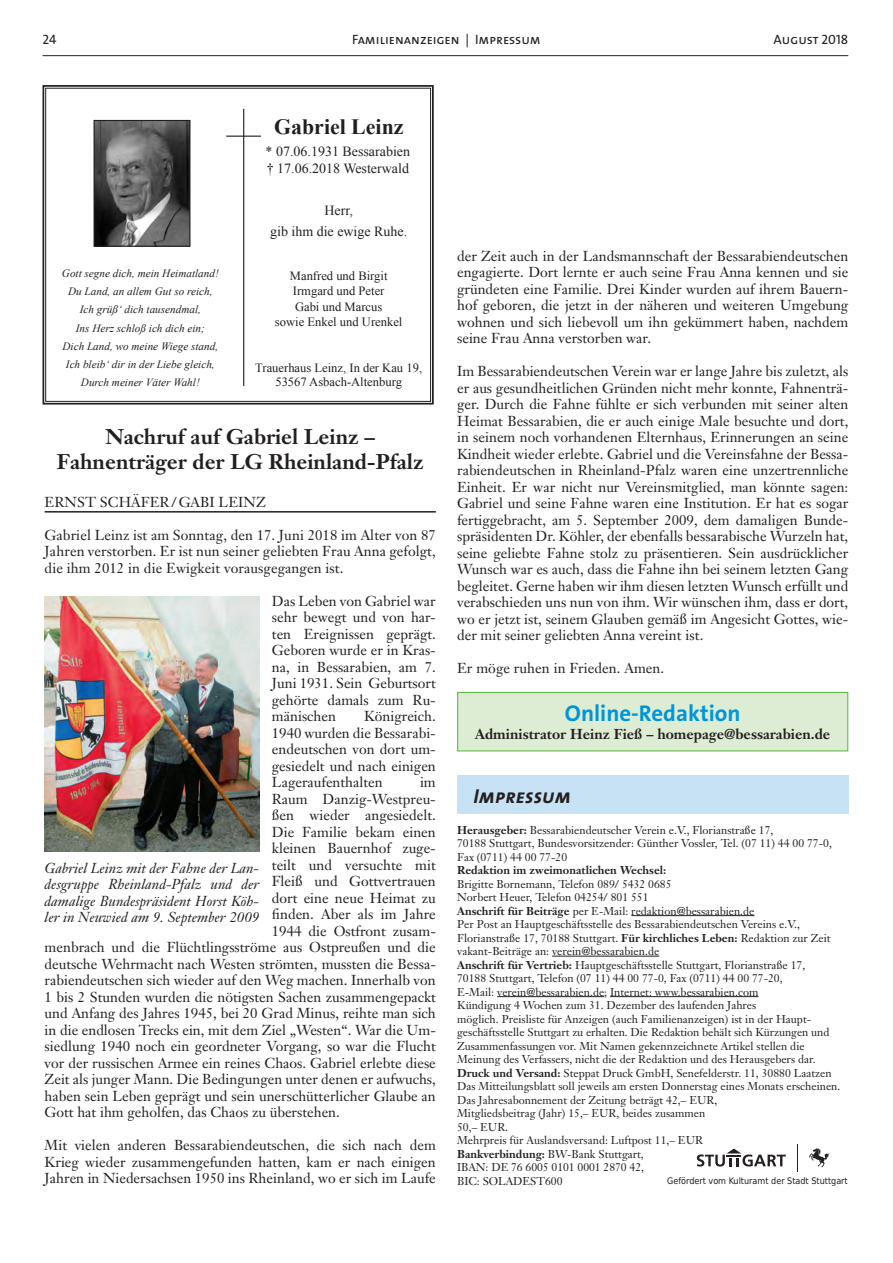
<style>
.page{position:relative;width:893px;height:1263px;background:#fff}
.page>*{position:absolute;margin:0;border:0;box-sizing:border-box;transform-origin:0 0}
.t1{font:700 22.95px "The Sans B7";color:#0095d9}
.t2{font:700 21.9px "Times New Roman";color:#231f20}
.t3{font:700 21px/25.5px "Janson Text";color:#231f20;text-align:center}
.t4{font:italic 20.25px "The Sans Bold Caps";letter-spacing:.005em;color:#231f20}
.t5{font:14.25px/16.5px "Janson Text";color:#231f20;text-align:justify}
.t6{font:italic 14.25px/16.5px "Janson Text";letter-spacing:.005em;color:#231f20;text-align:justify}
.t7{font:700 14.25px "Janson Text";color:#231f20}
.t8{font:13.95px/21px "Times New Roman";color:#231f20;text-align:center}
.t9{font:13.5px "The Sans Caps";color:#231f20}
.t10{font:12.6px/15.3px "Times New Roman";color:#231f20;text-align:center}
.t11{font:11.25px/13.5px "Janson Text";color:#231f20}
.t12{font:italic 11.25px/18.1px "Times New Roman";color:#231f20;text-align:center}
.t13{font:700 11.25px "Janson Text";color:#231f20}
.t14{font:9px "DejaVu Sans Condensed";color:#231f20}
.s1{font-weight:700}
</style>
<div class="page">
<hr style="left:43px;top:55px;width:805px;height:1px;background:#231f20">
<hr style="left:631px;top:915px;width:123px;height:1px;background:#231f20">
<hr style="left:552px;top:956px;width:107px;height:1px;background:#231f20">
<hr style="left:497px;top:996px;width:107px;height:1px;background:#231f20">
<hr style="left:610px;top:996px;width:148px;height:1px;background:#231f20">
<div style="left:457px;top:775px;width:391px;height:38px;background:#c7e2f5"></div>
<svg style="left:697px;top:1148px;width:89px;height:18px"></svg>
<svg style="left:809px;top:1148px;width:20px;height:19px"></svg>
<svg style="left:797px;top:1144px;width:1px;height:28px"></svg>
<div style="left:458px;top:692px;width:390px;height:59px;background:#ddedd4"></div>
<div style="left:457px;top:692px;width:391px;height:59px;border:1px solid #60bb46"></div>
<svg style="left:43px;top:85px;width:391px;height:320px"></svg>
<div style="left:45px;top:88px;width:386px;height:314px;border:1px solid #231f20"></div>
<img style="left:96px;top:122px;width:92px;height:123px">
<div style="left:94px;top:120px;width:96px;height:127px;border:1px solid #231f20"></div>
<hr style="left:243px;top:109px;width:1px;height:277px;background:#231f20">
<hr style="left:226px;top:136px;width:35px;height:1px;background:#231f20">
<hr style="left:45px;top:511px;width:391px;height:2px;background:#231f20">
<img style="left:45px;top:596px;width:214px;height:256px">
<p class="t9" style="left:43px;top:28px;width:16px">24</p>
<p class="t9" style="left:352px;top:28px;width:190px">Familienanzeigen | Impressum</p>
<p class="t9" style="left:774px;top:28px;width:76px">August 2018</p>
<h2 class="t2" style="left:274px;top:112px;width:131px">Gabriel Leinz</h2>
<p class="t12" style="left:62px;top:264px;width:158px">Gott segne dich, mein Heimatland!<br>Du Land, an allem Gut so reich,<br>Ich grüß‘ dich tausendmal,<br>Ins Herz schloß ich dich ein;<br>Dich Land, wo meine Wiege stand,<br>Ich bleib‘ dir in der Liebe gleich,<br>Durch meiner Väter Wahl!</p>
<p class="t8" style="left:266px;top:143px;width:146px;line-height:16.8px;text-align:left">* 07.06.1931 Bessarabien † 17.06.2018 Westerwald</p>
<p class="t8" style="left:270px;top:199px;width:139px">Herr,<br>gib ihm die ewige Ruhe.</p>
<p class="t10" style="left:275px;top:268px;width:129px">Manfred und Birgit<br>Irmgard und Peter<br>Gabi und Marcus<br>sowie Enkel und Urenkel</p>
<p class="t10" style="left:255px;top:361px;width:168px;line-height:14px">Trauerhaus Leinz, In der Kau 19,<br>53567 Asbach-Altenburg</p>
<h3 class="t3" style="left:57px;top:423px;width:368px">Nachruf auf Gabriel Leinz –<br>Fahnenträger der LG Rheinland-Pfalz</h3>
<p class="t5" style="left:45px;top:493px;width:22px">Ernst</p>
<p class="t5" style="left:100px;top:493px;width:18px">Schäfer</p>
<p class="t5" style="left:171px;top:493px;width:85px">/Gab i Leinz</p>
<p class="t5" style="left:45px;top:526px;width:393px">Gabriel Leinz ist am Sonntag, den 17. Juni 2018 im Alter von 87<br>Jahren verstorben. Er ist nun seiner geliebten Frau Anna gefolgt, die ihm 2012 in die Ewigkeit vorausgegangen ist.</p>
<p class="t5" style="left:272px;top:592px;width:165px">Das Leben von Gabriel war sehr bewegt und von har&shy;ten Ereignissen geprägt.<br>Geboren wurde er in Kras&shy;na, in Bessarabien, am 7.<br>Juni 1931. Sein Geburtsort gehörte damals zum Ru&shy;mänischen</p>
<p class="t5" style="left:272px;top:708px;width:165px;text-indent:92px">Königreich.<br>1940 wurden die Bessarabi&shy;endeutschen von dort um&shy;gesiedelt und nach einigen Lageraufenthalten</p>
<p class="t5" style="left:420px;top:774px;width:17px">im</p>
<p class="t5" style="left:272px;top:790px;width:165px">Raum Danzig-Westpreu-</p>
<p class="t5" style="left:272px;top:807px;width:165px">ßen wieder angesiedelt.</p>
<p class="t5" style="left:272px;top:823px;width:165px">Die Familie bekam einen</p>
<p class="t5" style="left:272px;top:840px;width:165px">kleinen Bauernhof zuge-</p>
<p class="t5" style="left:272px;top:856px;width:165px">teilt und versuchte mit</p>
<p class="t5" style="left:272px;top:873px;width:165px">Fleiß und Gottvertrauen</p>
<p class="t5" style="left:272px;top:889px;width:165px">dort eine neue Heimat zu</p>
<p class="t5" style="left:272px;top:906px;width:165px">finden. Aber als im Jahre</p>
<p class="t5" style="left:272px;top:922px;width:165px">1944 die Ostfront zusam-</p>
<p class="t5" style="left:45px;top:939px;width:393px">menbrach und die Flüchtlingsströme aus Ostpreußen und die</p>
<p class="t5" style="left:45px;top:955px;width:393px">deutsche Wehrmacht nach Westen strömten, mussten die Bessa-</p>
<p class="t5" style="left:45px;top:972px;width:393px">rabiendeutschen sich wieder auf den Weg machen. Innerhalb von</p>
<p class="t5" style="left:45px;top:989px;width:393px">1 bis 2 Stunden wurden die nötigsten Sachen zusammengepackt</p>
<p class="t5" style="left:45px;top:1005px;width:393px">und Anfang des Jahres 1945, bei 20 Grad Minus, reihte man sich</p>
<p class="t5" style="left:45px;top:1022px;width:393px">in die endlosen Trecks ein, mit dem Ziel „Westen“. War die Um-</p>
<p class="t5" style="left:45px;top:1038px;width:393px">siedlung 1940 noch ein geordneter Vorgang, so war die Flucht</p>
<p class="t5" style="left:45px;top:1055px;width:393px">vor der russischen Armee ein reines Chaos. Gabriel erlebte diese</p>
<p class="t5" style="left:45px;top:1071px;width:393px">Zeit als junger Mann. Die Bedingungen unter denen er aufwuchs,</p>
<p class="t5" style="left:45px;top:1088px;width:393px">haben sein Leben geprägt und sein unerschütterlicher Glaube an</p>
<p class="t5" style="left:45px;top:1104px;width:297px">Gott hat ihm geholfen, das Chaos zu überstehen.</p>
<p class="t5" style="left:45px;top:1137px;width:393px">Mit vielen anderen Bessarabiendeutschen, die sich nach dem Krieg wieder zusammengefunden hatten, kam er nach einigen Jahren in Niedersachsen 1950 ins Rheinland, wo er sich im Laufe</p>
<p class="t6" style="left:45px;top:859px;width:216px">Gabriel Leinz mit der Fahne der Lan&shy;desgruppe Rheinland-Pfalz und der damalige Bundespräsident Horst Köh&shy;ler in Neuwied am 9. September 2009</p>
<p class="t5" style="left:457px;top:247px;width:393px">der Zeit auch in der Landsmannschaft der Bessarabiendeutschen engagierte. Dort lernte er auch seine Frau Anna kennen und sie gründeten eine Familie. Drei Kinder wurden auf ihrem Bauern&shy;hof geboren, die jetzt in der näheren und weiteren Umgebung wohnen und sich liebevoll um ihn gekümmert haben, nachdem seine Frau Anna verstorben war.</p>
<p class="t5" style="left:457px;top:363px;width:393px">Im Bessarabiendeutschen Verein war er lange Jahre bis zuletzt, als er aus gesundheitlichen Gründen nicht mehr konnte, Fahnenträ&shy;ger. Durch die Fahne fühlte er sich verbunden mit seiner alten Heimat Bessarabien, die er auch einige Male besuchte und dort, in seinem noch vorhandenen Elternhaus, Erinnerungen an seine Kindheit wieder erlebte. Gabriel und die Vereinsfahne der Bessa&shy;rabiendeutschen in Rheinland-Pfalz waren eine unzertrennliche Einheit. Er war nicht nur Vereinsmitglied, man könnte sagen:<br>Gabriel und seine Fahne waren eine Institution. Er hat es sogar fertiggebracht, am 5. September 2009, dem damaligen Bunde&shy;spräsidenten Dr. Köhler, der ebenfalls bessarabische Wurzeln hat, seine geliebte Fahne stolz zu präsentieren. Sein ausdrücklicher Wunsch war es auch, dass die Fahne ihn bei seinem letzten Gang begleitet. Gerne haben wir ihm diesen letzten Wunsch erfüllt und verabschieden uns nun von ihm. Wir wünschen ihm, dass er dort, wo er jetzt ist, seinem Glauben gemäß im Angesicht Gottes, wie&shy;der mit seiner geliebten Anna vereint ist.</p>
<p class="t5" style="left:457px;top:660px;width:209px">Er möge ruhen in Frieden. Amen.</p>
<h1 class="t1" style="left:565px;top:701px;width:177px">Online-Redaktion</h1>
<p class="t7" style="left:475px;top:725px;width:357px">Administrator Heinz Fieß – homepage@bessarabien.de</p>
<h3 class="t4" style="left:473px;top:779px;width:99px">Impressum</h3>
<p class="t11" style="left:457px;top:823px;width:376px"><span class="s1">Herausgeber:</span> Bessarabiendeutscher Verein e.V., Florianstraße 17,<br>70188 Stuttgart, Bundesvorsitzender: Günther Vossler, Tel. (07 11) 44 00 77-0,<br>Fax (0711) 44 00 77-20</p>
<p class="t13" style="left:457px;top:863px;width:211px">Redaktion im zweimonatlichen Wechsel:</p>
<p class="t11" style="left:457px;top:877px;width:385px">Brigitte Bornemann, Telefon 089/ 5432 0685<br>Norbert Heuer, Telefon 04254/ 801 551<br><span class="s1">Anschrift für Beiträge</span> per E-Mail: redaktion@bessarabien.de<br>Per Post an Hauptgeschäftsstelle des Bessarabiendeutschen Vereins e.V., Florianstraße 17, 70188 Stuttgart. <span class="s1">Für kirchliches Leben:</span> Redaktion zur Zeit vakant-Beiträge an: verein@bessarabien.de<br><span class="s1">Anschrift für Vertrieb:</span> Hauptgeschäftsstelle Stuttgart, Florianstraße 17,<br>70188 Stuttgart, Telefon (07 11) 44 00 77-0, Fax (0711) 44 00 77-20,<br>E-Mail: verein@bessarabien.de; Internet: www.bessarabien.com<br>Kündigung 4 Wochen zum 31. Dezember des laufenden Jahres<br>möglich. Preisliste für Anzeigen (auch Familienanzeigen) ist in der Haupt&shy;geschäftsstelle Stuttgart zu erhalten. Die Redaktion behält sich Kürzungen und Zusammenfassungen vor. Mit Namen gekennzeichnete Artikel stellen die Meinung des Verfassers, nicht die der Redaktion und des Herausgebers dar.<br><span class="s1">Druck und Versand:</span> Steppat Druck GmbH, Senefelderstr. 11, 30880 Laatzen Das Mitteilungsblatt soll jeweils am ersten Donnerstag eines Monats erscheinen.<br>Das Jahresabonnement der Zeitung beträgt 42,– EUR,<br>Mitgliedsbeitrag (Jahr) 15,– EUR, beides zusammen<br>50,– EUR.<br>Mehrpreis für Auslandsversand: Luftpost 11,– EUR<br><span class="s1">Bankverbindung:</span> BW-Bank Stuttgart,<br>IBAN: DE 76 6005 0101 0001 2870 42,<br>BIC: SOLADEST600</p>
<p class="t14" style="left:667px;top:1173px;width:182px">Gefördert vom Kulturamt der Stadt Stuttgart</p>
</div>
